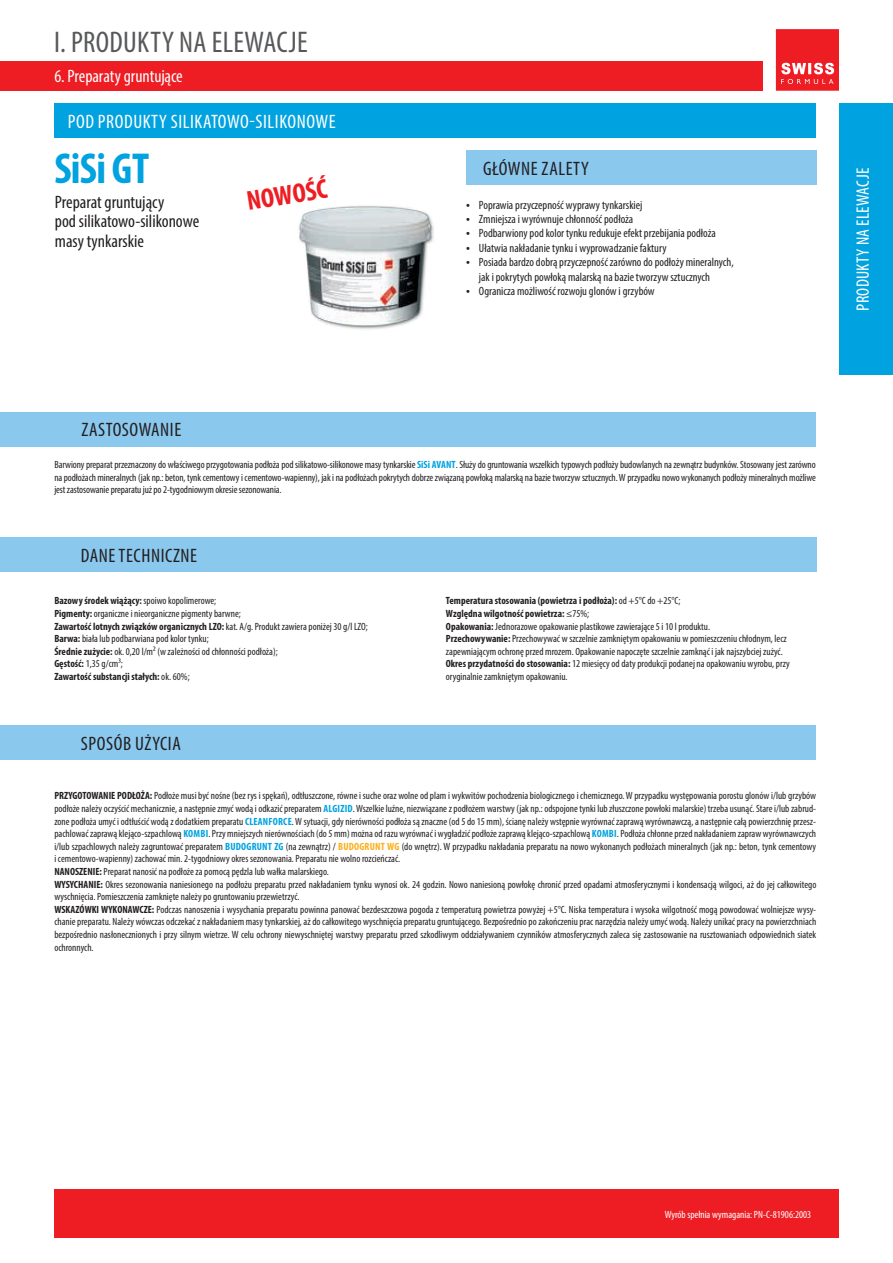
<style>
.page{position:relative;width:893px;height:1263px;background:#fff}
.page>*{position:absolute;margin:0;border:0;box-sizing:border-box;transform-origin:0 0}
.t1{font:700 condensed 43.5px "Myriad Pro";letter-spacing:-.01em;color:#00a2df}
.t2{font:condensed 30px "Myriad Pro";letter-spacing:.01em;color:#57585a}
.t3{font:700 condensed 27.6px "Myriad Pro";color:#ee1d23}
.t4{font:condensed 19.5px "Myriad Pro";letter-spacing:.03em;color:#231f20}
.t5{font:condensed 19.5px "Myriad Pro";letter-spacing:.03em;color:#fff}
.t6{font:condensed 18px/19.5px "Myriad Pro";color:#231f20}
.t7{font:condensed 18px "Myriad Pro";color:#fff}
.t8{font:condensed 12px/14.4px "Myriad Pro";color:#231f20}
.t9{font:condensed 10.5px/12.6px "Myriad Pro";color:#231f20}
.t10{font:condensed 10.5px "Myriad Pro";color:#fff}
.s1{font-weight:700;font-size:13.5px}
.s2{font-weight:700;color:#00a2df}
.s3{font-weight:700}
.s4{font-weight:700;color:#faaf18}
</style>
<div class="page">
<div style="left:54px;top:1189px;width:785px;height:49px;background:#ee1d23"></div>
<svg style="left:776px;top:29px;width:63px;height:62px;background:#ef353b"></svg>
<div style="left:0;top:62px;width:763px;height:29px;background:#ee1d23"></div>
<div style="left:839px;top:104px;width:54px;height:271px;background:#00a2df"></div>
<div style="left:466px;top:150px;width:350px;height:34px;background:#8ac8ee"></div>
<img style="left:299px;top:205px;width:135px;height:124px">
<div style="left:55px;top:104px;width:761px;height:34px;background:#00a2df"></div>
<div style="left:0;top:412px;width:816px;height:34px;background:#8ac8ee"></div>
<div style="left:0;top:537px;width:816px;height:34px;background:#8ac8ee"></div>
<div style="left:0;top:725px;width:816px;height:34px;background:#8ac8ee"></div>
<h2 class="t2" style="left:54px;top:24px;width:255px">I. PRODUKTY NA ELEWACJE</h2>
<h3 class="t7" style="left:54px;top:66px;width:130px">6. Preparaty gruntujące</h3>
<h3 class="t5" style="left:68px;top:110px;width:270px">POD PRODUKTY SILIKATOWO-SILIKONOWE</h3>
<h1 class="t1" style="left:54px;top:142px;width:97px">SiSi GT</h1>
<h3 class="t6" style="left:55px;top:192px;width:146px">Preparat gruntujący<br>pod silikatowo-silikonowe masy tynkarskie</h3>
<p class="t8" style="left:466px;top:197px;width:178px"><span class="s1">•</span> Poprawia przyczepność wyprawy tynkarskiej</p>
<h3 class="t4" style="left:483px;top:156px;width:107px">GŁÓWNE ZALETY</h3>
<h3 class="t3" style="left:244px;top:184px;width:83px;rotate:-9deg">NOWOŚĆ</h3>
<p class="t8" style="left:466px;top:212px;width:169px"><span class="s1">•</span> Zmniejsza i wyrównuje chłonność podłoża</p>
<p class="t8" style="left:466px;top:226px;width:251px"><span class="s1">•</span> Podbarwiony pod kolor tynku redukuje efekt przebijania podłoża</p>
<p class="t8" style="left:466px;top:240px;width:202px"><span class="s1">•</span> Ułatwia nakładanie tynku i wyprowadzanie faktury</p>
<p class="t8" style="left:479px;top:255px;width:256px;text-indent:-13px"><span class="s1">•</span> Posiada bardzo dobrą przyczepność zarówno do podłoży mineralnych, jak i pokrytych powłoką malarską na bazie tworzyw sztucznych</p>
<p class="t8" style="left:466px;top:284px;width:190px"><span class="s1">•</span> Ogranicza możliwość rozwoju glonów i grzybów</p>
<h3 class="t7" style="left:852px;top:311px;width:144px;rotate:-90deg">PRODUKTY NA ELEWACJE</h3>
<h3 class="t4" style="left:81px;top:418px;width:101px">ZASTOSOWANIE</h3>
<p class="t9" style="left:54px;top:458px;width:763px;text-align:justify">Barwiony preparat przeznaczony do właściwego przygotowania podłoża pod silikatowo-silikonowe masy tynkarskie <span class="s2">SiSi AVANT</span>. Służy do gruntowania wszelkich typowych podłoży budowlanych na zewnątrz budynków. Stosowany jest zarówno na podłożach mineralnych (jak np.: beton, tynk cementowy i cementowo-wapienny), jak i na podłożach pokrytych dobrze związaną powłoką malarską na bazie tworzyw sztucznych. W przypadku nowo wykonanych podłoży mineralnych możliwe jest zastosowanie preparatu już po 2-tygodniowym okresie sezonowania.</p>
<h3 class="t4" style="left:81px;top:543px;width:118px">DANE TECHNICZNE</h3>
<p class="t9" style="left:54px;top:594px;width:315px"><span class="s3">Bazowy środek wiążący:</span> spoiwo kopolimerowe;<br><span class="s3">Pigmenty:</span> organiczne i nieorganiczne pigmenty barwne;<br><span class="s3">Zawartość lotnych związków organicznych LZO:</span> kat. A/g. Produkt zawiera poniżej 30 g/l LZO; <span class="s3">Barwa:</span> biała lub podbarwiana pod kolor tynku;<br><span class="s3">Średnie zużycie:</span> ok. 0,20 l/m² (w zależności od chłonności podłoża);<br><span class="s3">Gęstość:</span> 1,35 g/cm³;<br><span class="s3">Zawartość substancji stałych:</span> ok. 60%;</p>
<p class="t9" style="left:446px;top:594px;width:345px"><span class="s3">Temperatura stosowania (powietrza i podłoża):</span> od +5°C do +25°C;<br><span class="s3">Względna wilgotność powietrza:</span> ≤75%;<br><span class="s3">Opakowania:</span> Jednorazowe opakowanie plastikowe zawierające 5 i 10 l produktu.<br><span class="s3">Przechowywanie:</span> Przechowywać w szczelnie zamkniętym opakowaniu w pomieszczeniu chłodnym, lecz zapewniającym ochronę przed mrozem. Opakowanie napoczęte szczelnie zamknąć i jak najszybciej zużyć.<br><span class="s3">Okres przydatności do stosowania:</span> 12 miesięcy od daty produkcji podanej na opakowaniu wyrobu, przy oryginalnie zamkniętym opakowaniu.</p>
<h3 class="t4" style="left:81px;top:731px;width:101px">SPOSÓB UŻYCIA</h3>
<p class="t9" style="left:54px;top:789px;width:763px"><span class="s3">PRZYGOTOWANIE PODŁOŻA:</span> Podłoże musi być nośne (bez rys i spękań), odtłuszczone, równe i suche oraz wolne od plam i wykwitów pochodzenia biologicznego i chemicznego. W przypadku występowania porostu glonów i/lub grzybów podłoże należy oczyścić mechanicznie, a następnie zmyć wodą i odkazić preparatem <span class="s2">ALGIZID</span>. Wszelkie luźne, niezwiązane z podłożem warstwy (jak np.: odspojone tynki lub złuszczone powłoki malarskie) trzeba usunąć. Stare i/lub zabrud&shy;zone podłoża umyć i odtłuścić wodą z dodatkiem preparatu <span class="s2">CLEANFORCE</span>. W sytuacji, gdy nierówności podłoża są znaczne (od 5 do 15 mm), ścianę należy wstępnie wyrównać zaprawą wyrównawczą, a następnie całą powierzchnię przesz&shy;pachlować zaprawą klejąco-szpachlową <span class="s2">KOMBI</span>. Przy mniejszych nierównościach (do 5 mm) można od razu wyrównać i wygładzić podłoże zaprawą klejąco-szpachlową <span class="s2">KOMBI</span>. Podłoża chłonne przed nakładaniem zapraw wyrównawczych i/lub szpachlowych należy zagruntować preparatem <span class="s2">BUDOGRUNT ZG</span> (na zewnątrz) / <span class="s4">BUDOGRUNT WG</span> (do wnętrz). W przypadku nakładania preparatu na nowo wykonanych podłożach mineralnych (jak np.: beton, tynk cementowy i cementowo-wapienny) zachować min. 2-tygodniowy okres sezonowania. Preparatu nie wolno rozcieńczać.<br><span class="s3">NANOSZENIE:</span> Preparat nanosić na podłoże za pomocą pędzla lub wałka malarskiego.<br><span class="s3">WYSYCHANIE:</span> Okres sezonowania naniesionego na podłożu preparatu przed nakładaniem tynku wynosi ok. 24 godzin. Nowo naniesioną powłokę chronić przed opadami atmosferycznymi i kondensacją wilgoci, aż do jej całkowitego wyschnięcia. Pomieszczenia zamknięte należy po gruntowaniu przewietrzyć.<br><span class="s3">WSKAZÓWKI WYKONAWCZE:</span> Podczas nanoszenia i wysychania preparatu powinna panować bezdeszczowa pogoda z temperaturą powietrza powyżej +5°C. Niska temperatura i wysoka wilgotność mogą powodować wolniejsze wysy&shy;chanie preparatu. Należy wówczas odczekać z nakładaniem masy tynkarskiej, aż do całkowitego wyschnięcia preparatu gruntującego. Bezpośrednio po zakończeniu prac narzędzia należy umyć wodą. Należy unikać pracy na powierzchniach bezpośrednio nasłonecznionych i przy silnym wietrze. W celu ochrony niewyschniętej warstwy preparatu przed szkodliwym oddziaływaniem czynników atmosferycznych zaleca się zastosowanie na rusztowaniach odpowiednich siatek ochronnych.</p>
<p class="t10" style="left:665px;top:1208px;width:148px">Wyrób spełnia wymagania: PN-C-81906:2003</p>
</div>
